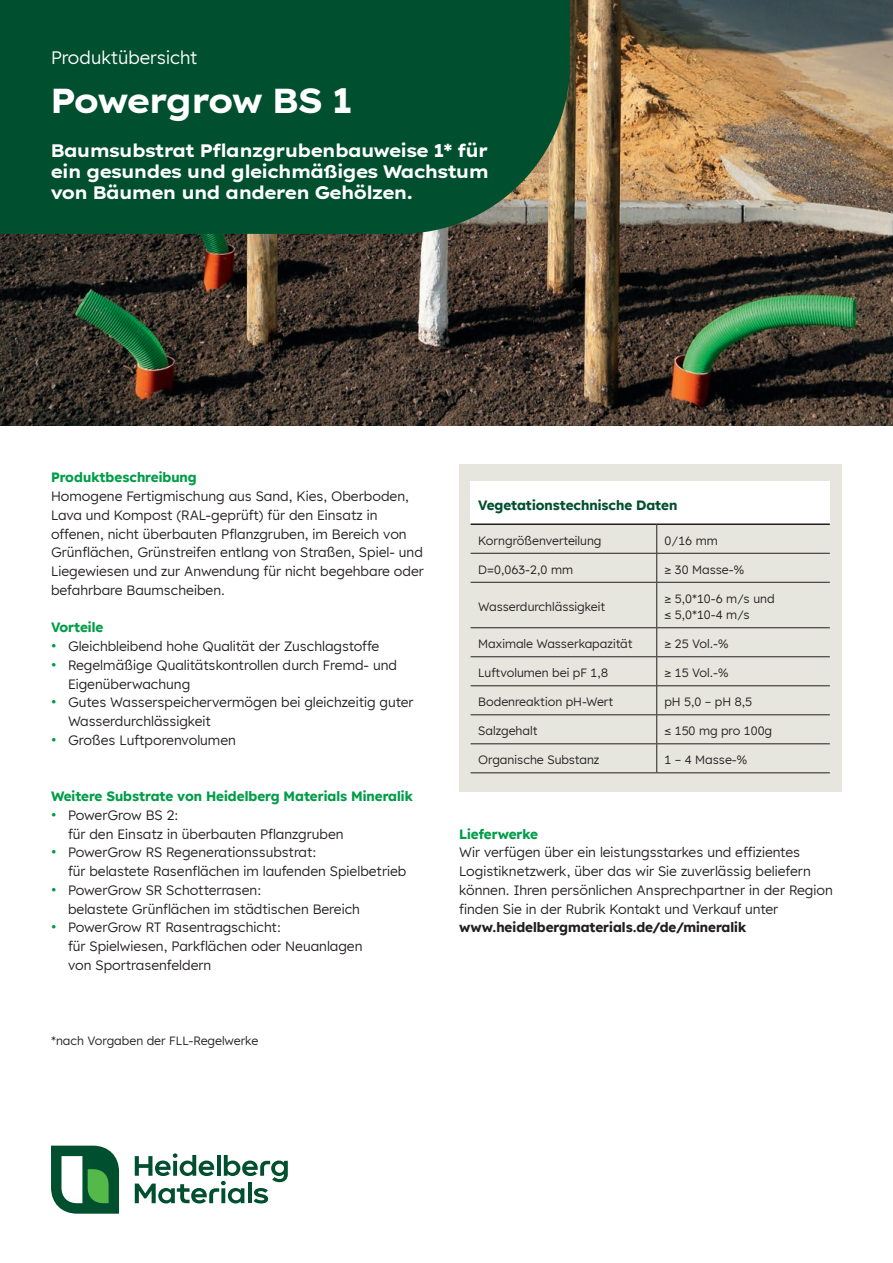
<style>
.page{position:relative;width:893px;height:1263px;background:#fff}
.page>*{position:absolute;margin:0;border:0;box-sizing:border-box;transform-origin:0 0}
.t1{font:700 34.5px "Lexend Exa HM";letter-spacing:-.005em;color:#fff}
.t2{font:700 18px/20.7px "Lexend Exa HM";color:#fff;text-align:justify}
.t3{font:18px "Lexend HM";color:#fff}
.t4{font:13.5px/18.8px "Lexend HM";color:#231f20}
.t5{font:700 13.5px "Lexend HM";color:#009d48}
.t6{font:700 13.5px "Lexend HM";color:#231f20}
.t7{font:700 13.5px "Lexend HM";color:#004f2f}
.t8{font:12px/16.5px "Lexend HM";color:#231f20}
.s1{font-size:15px;color:#009d48}
</style>
<div class="page">
<img style="left:0;top:0;width:893px;height:425px">
<div style="left:459px;top:464px;width:383px;height:327px;background:#e7e6de"></div>
<div style="left:0;top:0;width:570px;height:234px;background:#004f2f"></div>
<div style="left:471px;top:482px;width:359px;height:42px;background:#fff"></div>
<hr style="left:471px;top:553px;width:186px;height:1px;background:#231f20">
<hr style="left:657px;top:553px;width:173px;height:1px;background:#231f20">
<svg style="left:656px;top:525px;width:1px;height:57px"></svg>
<hr style="left:471px;top:582px;width:186px;height:1px;background:#231f20">
<hr style="left:657px;top:582px;width:173px;height:1px;background:#231f20">
<hr style="left:656px;top:583px;width:1px;height:44px;background:#231f20">
<hr style="left:471px;top:627px;width:186px;height:1px;background:#231f20">
<hr style="left:657px;top:627px;width:173px;height:1px;background:#231f20">
<hr style="left:471px;top:656px;width:186px;height:1px;background:#231f20">
<hr style="left:657px;top:656px;width:173px;height:1px;background:#231f20">
<hr style="left:471px;top:685px;width:186px;height:1px;background:#231f20">
<hr style="left:657px;top:685px;width:173px;height:1px;background:#231f20">
<hr style="left:471px;top:714px;width:186px;height:1px;background:#231f20">
<hr style="left:657px;top:714px;width:173px;height:1px;background:#231f20">
<hr style="left:471px;top:743px;width:186px;height:1px;background:#231f20">
<hr style="left:657px;top:743px;width:173px;height:1px;background:#231f20">
<svg style="left:656px;top:628px;width:1px;height:144px"></svg>
<hr style="left:471px;top:772px;width:186px;height:1px;background:#231f20">
<hr style="left:657px;top:772px;width:173px;height:1px;background:#231f20">
<hr style="left:471px;top:523px;width:186px;height:2px;background:#231f20">
<hr style="left:657px;top:523px;width:173px;height:2px;background:#231f20">
<svg style="left:51px;top:1145px;width:68px;height:69px"></svg>
<svg style="left:135px;top:1153px;width:153px;height:50px"></svg>
<h2 class="t3" style="left:51px;top:44px;width:148px">Produktübersicht</h2>
<h1 class="t1" style="left:51px;top:74px;width:302px">Powergrow BS 1</h1>
<h2 class="t2" style="left:51px;top:139px;width:439px">Baumsubstrat Pflanzgrubenbauweise 1* für ein gesundes und gleichmäßiges Wachstum von Bäumen und anderen Gehölzen.</h2>
<p class="t5" style="left:51px;top:466px;width:147px">Produktbeschreibung</p>
<p class="t4" style="left:51px;top:486px;width:374px">Homogene Fertigmischung aus Sand, Kies, Oberboden, Lava und Kompost (RAL-geprüft) für den Einsatz in offenen, nicht überbauten Pflanzgruben, im Bereich von Grünflächen, Grünstreifen entlang von Straßen, Spiel- und Liegewiesen und zur Anwendung für nicht begehbare oder befahrbare Baumscheiben.</p>
<p class="t5" style="left:51px;top:616px;width:54px">Vorteile</p>
<p class="t4" style="left:51px;top:636px;width:330px"><span class="s1">•</span> Gleichbleibend hohe Qualität der Zuschlagstoffe</p>
<p class="t4" style="left:68px;top:655px;width:331px;text-indent:-17px"><span class="s1">•</span> Regelmäßige Qualitätskontrollen durch Fremd- und<br>Eigenüberwachung</p>
<p class="t4" style="left:68px;top:692px;width:347px;text-indent:-17px"><span class="s1">•</span> Gutes Wasserspeichervermögen bei gleichzeitig guter<br>Wasserdurchlässigkeit</p>
<p class="t4" style="left:51px;top:730px;width:186px"><span class="s1">•</span> Großes Luftporenvolumen</p>
<p class="t5" style="left:51px;top:785px;width:363px">Weitere Substrate von Heidelberg Materials Mineralik</p>
<p class="t4" style="left:68px;top:805px;width:277px;text-indent:-17px"><span class="s1">•</span> PowerGrow BS 2:<br>für den Einsatz in überbauten Pflanzgruben</p>
<p class="t4" style="left:68px;top:842px;width:340px;text-indent:-17px"><span class="s1">•</span> PowerGrow RS Regenerationssubstrat:<br>für belastete Rasenflächen im laufenden Spielbetrieb</p>
<p class="t4" style="left:68px;top:880px;width:294px;text-indent:-17px"><span class="s1">•</span> PowerGrow SR Schotterrasen:<br>belastete Grünflächen im städtischen Bereich</p>
<p class="t4" style="left:68px;top:917px;width:296px;text-indent:-17px"><span class="s1">•</span> PowerGrow RT Rasentragschicht:<br>für Spielwiesen, Parkflächen oder Neuanlagen von Sportrasenfeldern</p>
<p class="t8" style="left:51px;top:1032px;width:209px">*nach Vorgaben der FLL-Regelwerke</p>
<p class="t7" style="left:478px;top:494px;width:201px">Vegetationstechnische Daten</p>
<p class="t8" style="left:478px;top:531px;width:125px">Korngrößenverteilung</p>
<p class="t8" style="left:664px;top:531px;width:55px">0/16 mm</p>
<p class="t8" style="left:478px;top:560px;width:96px">D=0,063-2,0 mm</p>
<p class="t8" style="left:664px;top:560px;width:81px">≥ 30 Masse-%</p>
<p class="t8" style="left:478px;top:598px;width:129px">Wasserdurchlässigkeit</p>
<p class="t8" style="left:664px;top:589px;width:112px">≥ 5,0*10-6 m/s und ≤ 5,0*10-4 m/s</p>
<p class="t8" style="left:478px;top:635px;width:156px">Maximale Wasserkapazität</p>
<p class="t8" style="left:664px;top:635px;width:66px">≥ 25 Vol.-%</p>
<p class="t8" style="left:478px;top:664px;width:131px">Luftvolumen bei pF 1,8</p>
<p class="t8" style="left:664px;top:664px;width:66px">≥ 15 Vol.-%</p>
<p class="t8" style="left:478px;top:693px;width:137px">Bodenreaktion pH-Wert</p>
<p class="t8" style="left:664px;top:693px;width:89px">pH 5,0 – pH 8,5</p>
<p class="t8" style="left:478px;top:722px;width:61px">Salzgehalt</p>
<p class="t8" style="left:664px;top:722px;width:109px">≤ 150 mg pro 100g</p>
<p class="t8" style="left:478px;top:751px;width:123px">Organische Substanz</p>
<p class="t8" style="left:664px;top:751px;width:84px">1 – 4 Masse-%</p>
<p class="t5" style="left:459px;top:823px;width:80px">Lieferwerke</p>
<p class="t4" style="left:459px;top:842px;width:375px">Wir verfügen über ein leistungsstarkes und effizientes Logistiknetzwerk, über das wir Sie zuverlässig beliefern können. Ihren persönlichen Ansprechpartner in der Region finden Sie in der Rubrik Kontakt und Verkauf unter</p>
<p class="t6" style="left:459px;top:916px;width:289px">www.heidelbergmaterials.de/de/mineralik</p>
</div>
